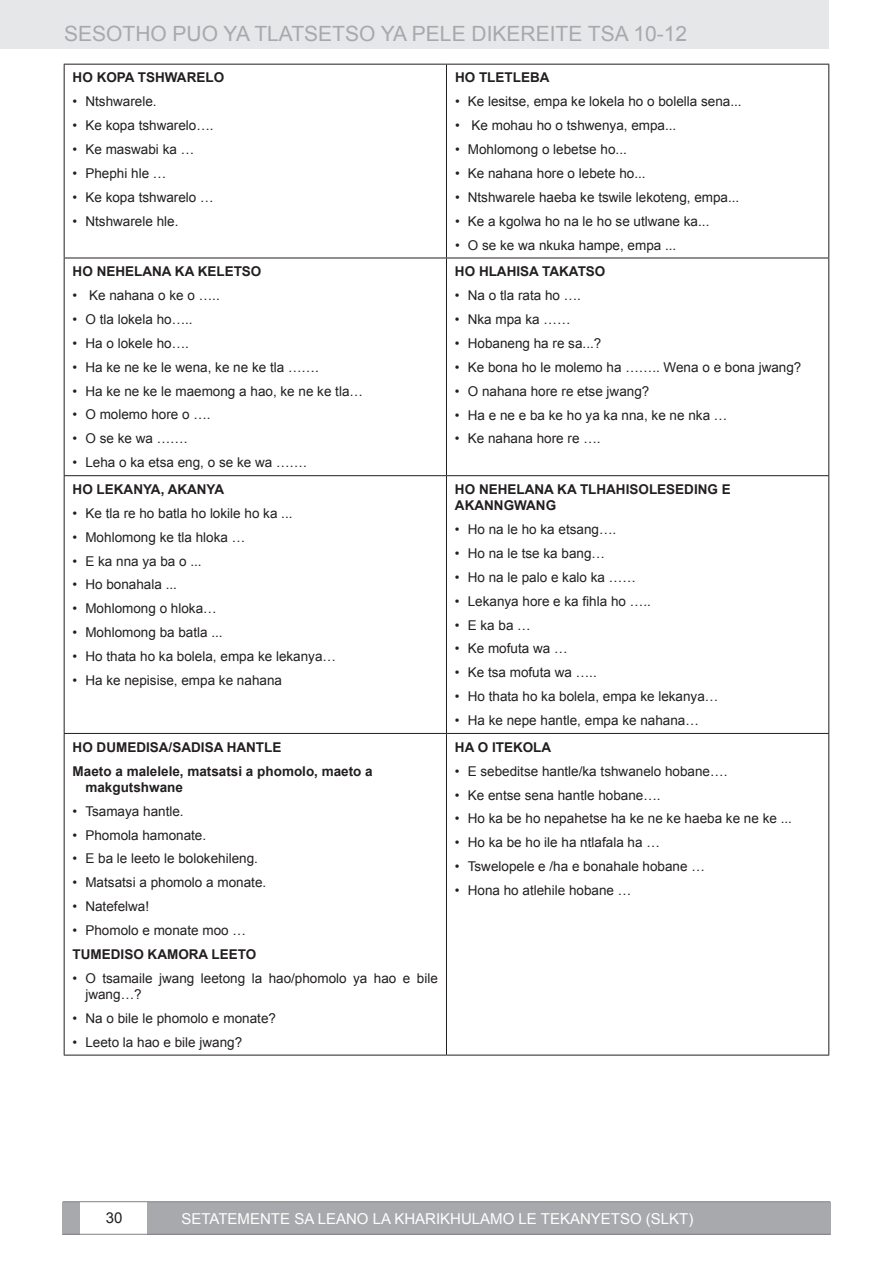
<style>
.page{position:relative;width:893px;height:1263px;background:#fff}
.page>*{position:absolute;margin:0;border:0;box-sizing:border-box;transform-origin:0 0}
.t1{font:21px "Arial";color:#a8a9ad}
.t2{font:15px "Arial";color:#fff}
.t3{font:15px "Arial";color:#231f20}
.t4{font:13.5px/16.2px "Arial";color:#231f20}
.t5{font:700 13.5px/16.2px "Arial";color:#231f20}
.t6{font:700 13.5px/16.2px "Arial";color:#231f20}
.s1{font-style:inherit}
</style>
<div class="page">
<div style="left:0;top:0;width:829px;height:49px;background:#e6e7e9"></div>
<div style="left:63px;top:1202px;width:17px;height:32px;background:#a8a9ad"></div>
<div style="left:147px;top:1202px;width:683px;height:32px;background:#a8a9ad"></div>
<hr style="left:63px;top:1234px;width:767px;height:1px;background:#808285">
<hr style="left:63px;top:1201px;width:767px;height:1px;background:#808285">
<hr style="left:64px;top:64px;width:382px;height:1px;background:#231f20">
<hr style="left:64px;top:65px;width:1px;height:193px;background:#231f20">
<hr style="left:446px;top:64px;width:383px;height:1px;background:#231f20">
<hr style="left:446px;top:65px;width:1px;height:193px;background:#231f20">
<hr style="left:828px;top:65px;width:1px;height:193px;background:#231f20">
<hr style="left:64px;top:258px;width:382px;height:1px;background:#231f20">
<hr style="left:64px;top:258px;width:1px;height:217px;background:#231f20">
<hr style="left:446px;top:258px;width:383px;height:1px;background:#231f20">
<hr style="left:446px;top:258px;width:1px;height:217px;background:#231f20">
<hr style="left:828px;top:258px;width:1px;height:217px;background:#231f20">
<hr style="left:64px;top:475px;width:382px;height:1px;background:#231f20">
<hr style="left:64px;top:476px;width:1px;height:257px;background:#231f20">
<hr style="left:446px;top:475px;width:383px;height:1px;background:#231f20">
<hr style="left:446px;top:476px;width:1px;height:257px;background:#231f20">
<hr style="left:828px;top:476px;width:1px;height:257px;background:#231f20">
<hr style="left:64px;top:733px;width:382px;height:1px;background:#231f20">
<hr style="left:64px;top:734px;width:1px;height:321px;background:#231f20">
<hr style="left:446px;top:733px;width:383px;height:1px;background:#231f20">
<hr style="left:446px;top:734px;width:1px;height:321px;background:#231f20">
<hr style="left:828px;top:734px;width:1px;height:321px;background:#231f20">
<hr style="left:64px;top:1055px;width:382px;height:1px;background:#231f20">
<hr style="left:446px;top:1055px;width:383px;height:1px;background:#231f20">
<h1 class="t1" style="left:64px;top:21px;width:624px">SESOTHO PUO YA TLATSETSO YA PELE DIKEREITE TSA 10-12</h1>
<p class="t5" style="left:73px;top:70px;width:153px">HO KOPA TSHWARELO</p>
<p class="t4" style="left:73px;top:93px;width:86px">• Ntshwarele.</p>
<p class="t4" style="left:73px;top:117px;width:143px">• Ke kopa tshwarelo….</p>
<p class="t4" style="left:73px;top:141px;width:123px">• Ke maswabi ka …</p>
<p class="t4" style="left:73px;top:165px;width:95px">• Phephi hle …</p>
<p class="t4" style="left:73px;top:189px;width:143px">• Ke kopa tshwarelo …</p>
<p class="t4" style="left:73px;top:213px;width:107px">• Ntshwarele hle.</p>
<p class="t5" style="left:73px;top:263px;width:190px">HO NEHELANA KA KELETSO</p>
<p class="t4" style="left:73px;top:287px;width:149px"><span class="s1">•</span> Ke nahana o ke o …..</p>
<p class="t4" style="left:73px;top:311px;width:122px">• O tla lokela ho…..</p>
<p class="t4" style="left:73px;top:335px;width:118px">• Ha o lokele ho….</p>
<p class="t4" style="left:73px;top:359px;width:248px">• Ha ke ne ke le wena, ke ne ke tla …….</p>
<p class="t4" style="left:73px;top:383px;width:292px">• Ha ke ne ke le maemong a hao, ke ne ke tla…</p>
<p class="t4" style="left:73px;top:407px;width:140px">• O molemo hore o ….</p>
<p class="t4" style="left:73px;top:430px;width:116px">• O se ke wa …….</p>
<p class="t4" style="left:73px;top:454px;width:236px">• Leha o ka etsa eng, o se ke wa ……<span class="s1">.</span></p>
<p class="t5" style="left:73px;top:481px;width:153px">HO LEKANYA, AKANYA</p>
<p class="t4" style="left:73px;top:505px;width:221px">• Ke tla re ho batla ho lokile ho ka ...</p>
<p class="t4" style="left:73px;top:529px;width:174px">• Mohlomong ke tla hloka …</p>
<p class="t4" style="left:73px;top:553px;width:131px">• E ka nna ya ba o ...</p>
<p class="t4" style="left:73px;top:577px;width:106px">• Ho bonahala ...</p>
<p class="t4" style="left:73px;top:600px;width:146px">• Mohlomong o hloka…</p>
<p class="t4" style="left:73px;top:624px;width:152px">• Mohlomong ba batla ...</p>
<p class="t4" style="left:73px;top:648px;width:265px">• Ho thata ho ka bolela, empa ke lekanya…</p>
<p class="t4" style="left:73px;top:672px;width:211px">• Ha ke nepisise, empa ke nahana</p>
<p class="t5" style="left:73px;top:739px;width:210px">HO DUMEDISA/SADISA HANTLE</p>
<p class="t6" style="left:85px;top:763px;width:289px;text-indent:-13px">Maeto a malelele, matsatsi a phomolo, maeto a makgutshwane</p>
<p class="t4" style="left:73px;top:803px;width:113px">• Tsamaya hantle.</p>
<p class="t4" style="left:73px;top:827px;width:135px">• Phomola hamonate.</p>
<p class="t4" style="left:73px;top:851px;width:187px">• E ba le leeto le bolokehileng.</p>
<p class="t4" style="left:73px;top:874px;width:195px">• Matsatsi a phomolo a monate.</p>
<p class="t4" style="left:73px;top:898px;width:78px">• Natefelwa!</p>
<p class="t4" style="left:73px;top:922px;width:175px">• Phomolo e monate moo …</p>
<p class="t5" style="left:73px;top:946px;width:185px">TUMEDISO KAMORA LEETO</p>
<p class="t4" style="left:85px;top:970px;width:354px;text-indent:-13px">• O tsamaile jwang leetong la hao/phomolo ya hao e bile jwang…?</p>
<p class="t4" style="left:73px;top:1010px;width:205px">• Na o bile le phomolo e monate?</p>
<p class="t4" style="left:73px;top:1034px;width:171px">• Leeto la hao e bile jwang?</p>
<p class="t5" style="left:455px;top:70px;width:96px">HO TLETLEBA</p>
<p class="t4" style="left:455px;top:93px;width:288px">• Ke lesitse, empa ke lokela ho o bolella sena...</p>
<p class="t4" style="left:455px;top:117px;width:223px">• Ke mohau ho o tshwenya, empa...</p>
<p class="t4" style="left:455px;top:141px;width:173px">• Mohlomong o lebetse ho...</p>
<p class="t4" style="left:455px;top:165px;width:192px">• Ke nahana hore o lebete ho...</p>
<p class="t4" style="left:455px;top:189px;width:286px">• Ntshwarele haeba ke tswile lekoteng, empa...</p>
<p class="t4" style="left:455px;top:213px;width:256px">• Ke a kgolwa ho na le ho se utlwane ka...</p>
<p class="t4" style="left:455px;top:237px;width:223px">• O se ke wa nkuka hampe, empa ...</p>
<p class="t5" style="left:455px;top:263px;width:152px">HO HLAHISA TAKATSO</p>
<p class="t4" style="left:455px;top:287px;width:128px">• Na o tla rata ho ….</p>
<p class="t4" style="left:455px;top:311px;width:117px">• Nka mpa ka ……</p>
<p class="t4" style="left:455px;top:335px;width:148px">• Hobaneng ha re sa...?</p>
<p class="t4" style="left:455px;top:359px;width:348px">• Ke bona ho le molemo ha …….. Wena o e bona jwang?</p>
<p class="t4" style="left:455px;top:383px;width:196px">• O nahana hore re etse jwang?</p>
<p class="t4" style="left:455px;top:407px;width:274px">• Ha e ne e ba ke ho ya ka nna, ke ne nka …</p>
<p class="t4" style="left:455px;top:430px;width:147px">• Ke nahana hore re ….</p>
<p class="t5" style="left:455px;top:481px;width:277px">HO NEHELANA KA TLHAHISOLESEDING E<br>AKANNGWANG</p>
<p class="t4" style="left:455px;top:521px;width:163px">• Ho na le ho ka etsang….</p>
<p class="t4" style="left:455px;top:545px;width:152px">• Ho na le tse ka bang…</p>
<p class="t4" style="left:455px;top:569px;width:182px">• Ho na le palo e kalo ka ……</p>
<p class="t4" style="left:455px;top:593px;width:197px">• Lekanya hore e ka fihla ho …..</p>
<p class="t4" style="left:455px;top:617px;width:77px">• Ekaba…</p>
<p class="t4" style="left:455px;top:640px;width:114px">• Ke mofuta wa …</p>
<p class="t4" style="left:455px;top:664px;width:143px">• Ke tsa mofuta wa …..</p>
<p class="t4" style="left:455px;top:688px;width:265px">• Ho thata ho ka bolela, empa ke lekanya…</p>
<p class="t4" style="left:455px;top:712px;width:245px">• Ha ke nepe hantle, empa ke nahana…</p>
<p class="t5" style="left:455px;top:739px;width:98px">HA O ITEKOLA</p>
<p class="t4" style="left:455px;top:763px;width:274px">• E sebeditse hantle/ka tshwanelo hobane….</p>
<p class="t4" style="left:455px;top:787px;width:207px">• Ke entse sena hantle hobane….</p>
<p class="t4" style="left:455px;top:810px;width:338px">• Ho ka be ho nepahetse ha ke ne ke haeba ke ne ke ...</p>
<p class="t4" style="left:455px;top:834px;width:206px">• Ho ka be ho ile ha ntlafala ha …</p>
<p class="t4" style="left:455px;top:858px;width:251px">• Tswelopele e /ha e bonahale hobane …</p>
<p class="t4" style="left:455px;top:882px;width:178px">• Hona ho atlehile hobane …</p>
<p class="t3" style="left:106px;top:1209px;width:18px">30</p>
<p class="t2" style="left:182px;top:1210px;width:513px">SETATEMENTE SA LEANO LA KHARIKHULAMO LE TEKANYETSO (SLKT)</p>
</div>
